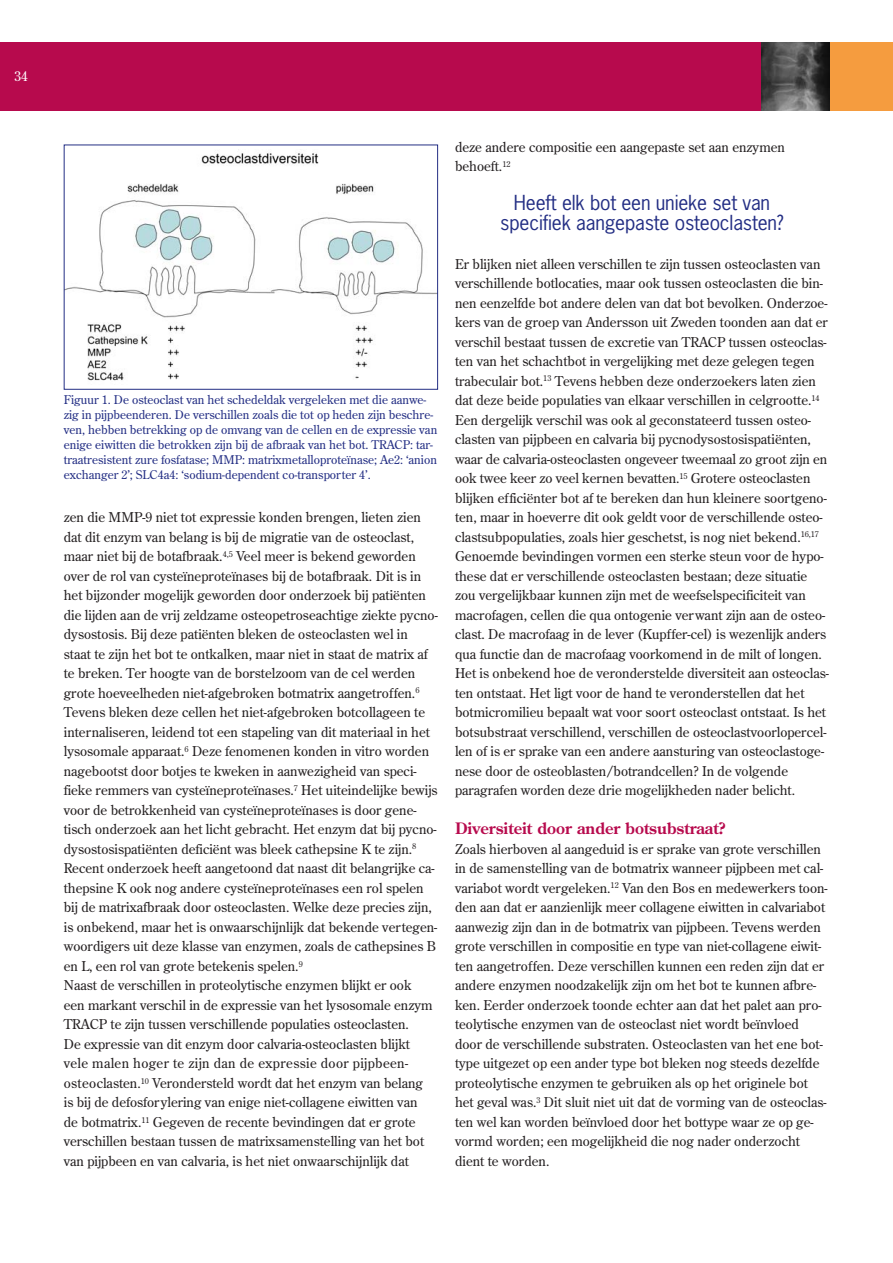
<style>
.page{position:relative;width:893px;height:1263px;background:#fff}
.page>*{position:absolute;margin:0;border:0;box-sizing:border-box;transform-origin:0 0}
.t1{font:19.5px/19.5px "News Gothic Std";letter-spacing:-.01em;color:#232e84;text-align:center}
.t2{font:700 15.75px "Century Old Style Std";color:#b70a4d}
.t3{font:13.5px/19.5px "Century Old Style Std";color:#231f20}
.t4{font:13.5px "Century Old Style Std";color:#fff}
.t5{font:12px/15px "Century Old Style Std";color:#232e84}
</style>
<div class="page">
<div style="left:0;top:43px;width:829px;height:68px;background:#b70a4d"></div>
<div style="left:829px;top:43px;width:64px;height:68px;background:#f59c3f"></div>
<img style="left:761px;top:43px;width:68px;height:68px">
<img style="left:66px;top:153px;width:370px;height:228px">
<div style="left:64px;top:145px;width:374px;height:245px;border:1px solid #232e84"></div>
<p class="t4" style="left:15px;top:71px;width:15px">34</p>
<p class="t5" style="left:64px;top:393px;width:375px">Figuur 1. De osteoclast van het schedeldak vergeleken met die aanwe&shy;zig in pijpbeenderen. De verschillen zoals die tot op heden zijn beschre&shy;ven, hebben betrekking op de omvang van de cellen en de expressie van enige eiwitten die betrokken zijn bij de afbraak van het bot. TRACP: tar&shy;traatresistent zure fosfatase; MMP: matrixmetalloproteïnase; Ae2: ‘anion exchanger 2’; SLC4a4: ‘sodium-dependent co-transporter 4’.</p>
<p class="t3" style="left:64px;top:508px;width:376px">zen die MMP-9 niet tot expressie konden brengen, lieten zien dat dit enzym van belang is bij de migratie van de osteoclast, maar niet bij de botafbraak.<sup>4,5</sup> Veel meer is bekend geworden over de rol van cysteïneproteïnases bij de botafbraak. Dit is in het bijzonder mogelijk geworden door onderzoek bij patiënten die lijden aan de vrij zeldzame osteopetroseachtige ziekte pycno&shy;dysostosis. Bij deze patiënten bleken de osteoclasten wel in staat te zijn het bot te ontkalken, maar niet in staat de matrix af te breken. Ter hoogte van de borstelzoom van de cel werden grote hoeveelheden niet-afgebroken botmatrix aangetroffen.<sup>6<br></sup>Tevens bleken deze cellen het niet-afgebroken botcollageen te internaliseren, leidend tot een stapeling van dit materiaal in het lysosomale apparaat.<sup>6</sup> Deze fenomenen konden in vitro worden nagebootst door botjes te kweken in aanwezigheid van speci&shy;fieke remmers van cysteïneproteïnases.<sup>7</sup> Het uiteindelijke bewijs voor de betrokkenheid van cysteïneproteïnases is door gene&shy;tisch onderzoek aan het licht gebracht. Het enzym dat bij pycno&shy;dysostosispatiënten deficiënt was bleek cathepsine K te zijn.<sup>8<br></sup>Recent onderzoek heeft aangetoond dat naast dit belangrijke ca&shy;thepsine K ook nog andere cysteïneproteïnases een rol spelen bij de matrixafbraak door osteoclasten. Welke deze precies zijn, is onbekend, maar het is onwaarschijnlijk dat bekende vertegen&shy;woordigers uit deze klasse van enzymen, zoals de cathepsines B en L, een rol van grote betekenis spelen.<sup>9<br></sup>Naast de verschillen in proteolytische enzymen blijkt er ook<br>een markant verschil in de expressie van het lysosomale enzym TRACP te zijn tussen verschillende populaties osteoclasten.<br>De expressie van dit enzym door calvaria-osteoclasten blijkt<br>vele malen hoger te zijn dan de expressie door pijpbeen&shy;osteoclasten.<sup>10</sup> Verondersteld wordt dat het enzym van belang<br>is bij de defosforylering van enige niet-collagene eiwitten van<br>de botmatrix.<sup>11</sup> Gegeven de recente bevindingen dat er grote verschillen bestaan tussen de matrixsamenstelling van het bot van pijpbeen en van calvaria, is het niet onwaarschijnlijk dat</p>
<p class="t3" style="left:455px;top:138px;width:331px">deze andere compositie een aangepaste set aan enzymen behoeft.<sup>12</sup></p>
<h1 class="t1" style="left:500px;top:195px;width:285px">Heeft elk bot een unieke set van specifiek aangepaste osteoclasten?</h1>
<p class="t3" style="left:455px;top:255px;width:375px">Er blijken niet alleen verschillen te zijn tussen osteoclasten van verschillende botlocaties, maar ook tussen osteoclasten die bin&shy;nen eenzelfde bot andere delen van dat bot bevolken. Onderzoe&shy;kers van de groep van Andersson uit Zweden toonden aan dat er verschil bestaat tussen de excretie van TRACP tussen osteoclas&shy;ten van het schachtbot in vergelijking met deze gelegen tegen trabeculair bot.<sup>13</sup> Tevens hebben deze onderzoekers laten zien dat deze beide populaties van elkaar verschillen in celgrootte.<sup>14<br></sup>Een dergelijk verschil was ook al geconstateerd tussen osteo&shy;clasten van pijpbeen en calvaria bij pycnodysostosispatiënten, waar de calvaria-osteoclasten ongeveer tweemaal zo groot zijn en ook twee keer zo veel kernen bevatten.<sup>15</sup> Grotere osteoclasten blijken efficiënter bot af te bereken dan hun kleinere soortgeno&shy;ten, maar in hoeverre dit ook geldt voor de verschillende osteo&shy;clastsubpopulaties, zoals hier geschetst, is nog niet bekend.<sup>16,17<br></sup>Genoemde bevindingen vormen een sterke steun voor de hypo&shy;these dat er verschillende osteoclasten bestaan; deze situatie zou vergelijkbaar kunnen zijn met de weefselspecificiteit van macrofagen, cellen die qua ontogenie verwant zijn aan de osteo&shy;clast. De macrofaag in de lever (Kupffer-cel) is wezenlijk anders qua functie dan de macrofaag voorkomend in de milt of longen.<br>Het is onbekend hoe de veronderstelde diversiteit aan osteoclas&shy;ten ontstaat. Het ligt voor de hand te veronderstellen dat het botmicromilieu bepaalt wat voor soort osteoclast ontstaat. Is het botsubstraat verschillend, verschillen de osteoclastvoorlopercel&shy;len of is er sprake van een andere aansturing van osteoclastoge&shy;nese door de osteoblasten/botrandcellen? In de volgende paragrafen worden deze drie mogelijkheden nader belicht.</p>
<p class="t2" style="left:455px;top:822px;width:273px">Diversiteit door ander botsubstraat?</p>
<p class="t3" style="left:455px;top:840px;width:374px">Zoals hierboven al aangeduid is er sprake van grote verschillen in de samenstelling van de botmatrix wanneer pijpbeen met cal&shy;variabot wordt vergeleken.<sup>12</sup> Van den Bos en medewerkers toon&shy;den aan dat er aanzienlijk meer collagene eiwitten in calvariabot aanwezig zijn dan in de botmatrix van pijpbeen. Tevens werden grote verschillen in compositie en type van niet-collagene eiwit&shy;ten aangetroffen. Deze verschillen kunnen een reden zijn dat er andere enzymen noodzakelijk zijn om het bot te kunnen afbre&shy;ken. Eerder onderzoek toonde echter aan dat het palet aan pro&shy;teolytische enzymen van de osteoclast niet wordt beïnvloed door de verschillende substraten. Osteoclasten van het ene bot&shy;type uitgezet op een ander type bot bleken nog steeds dezelfde proteolytische enzymen te gebruiken als op het originele bot het geval was.<sup>3</sup> Dit sluit niet uit dat de vorming van de osteoclas&shy;ten wel kan worden beïnvloed door het bottype waar ze op ge&shy;vormd worden; een mogelijkheid die nog nader onderzocht dient te worden.</p>
</div>
